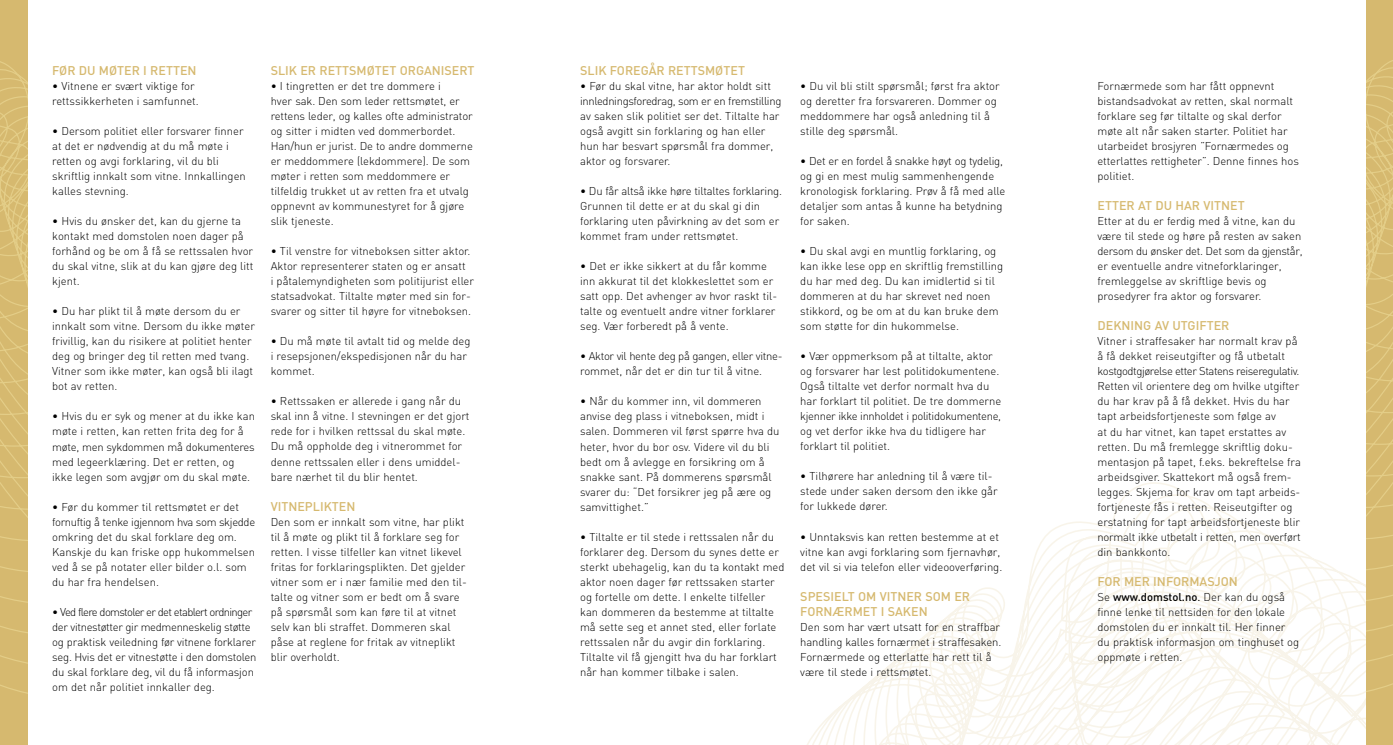
<style>
.page{position:relative;width:1393px;height:745px;background:#fff}
.page>*{position:absolute;margin:0;border:0;box-sizing:border-box;transform-origin:0 0}
.t1{font:500 12.5px/15px "DIN";color:#d6b96f}
.t2{font:300 11.25px/15px "DIN";color:#000}
.t3{font:300 11.25px/15px "DIN";letter-spacing:-.02em;color:#000}
.t4{font:300 11.25px/15px "DIN";letter-spacing:-.03em;color:#000}
.s1{font-weight:500}
.s2{font-weight:400}
</style>
<div class="page">
<svg style="left:0;top:0;width:27px;height:744px;background:#d7bb71"></svg>
<svg style="left:807px;top:482px;width:559px;height:262px"></svg>
<svg style="left:1366px;top:0;width:27px;height:743px;background:#d7bb71"></svg>
<p class="t1" style="left:52px;top:63px;width:146px">FØR DU MØTER I RETTEN</p>
<p class="t2" style="left:52px;top:78px;width:148px">• Vitnene er svært viktige for rettssikkerheten i samfunnet.</p>
<p class="t2" style="left:52px;top:123px;width:195px">• Dersom politiet eller forsvarer finner at det er nødvendig at du må møte i retten og avgi forklaring, vil du bli skriftlig innkalt som vitne. Innkallingen kalles stevning.</p>
<p class="t2" style="left:52px;top:213px;width:203px">• Hvis du ønsker det, kan du gjerne ta kontakt med domstolen noen dager på forhånd og be om å få se rettssalen hvor du skal vitne, slik at du kan gjøre deg litt kjent.</p>
<p class="t2" style="left:52px;top:303px;width:204px">• Du har plikt til å møte dersom du er innkalt som vitne. Dersom du ikke møter frivillig, kan du risikere at politiet henter deg og bringer deg til retten med tvang.<br>Vitner som ikke møter, kan også bli ilagt bot av retten.</p>
<p class="t2" style="left:52px;top:408px;width:204px">• Hvis du er syk og mener at du ikke kan møte i retten, kan retten frita deg for å møte, men sykdommen må dokumenteres med legeerklæring. Det er retten, og ikke legen som avgjør om du skal møte.</p>
<p class="t2" style="left:52px;top:498px;width:204px">• Før du kommer til rettsmøtet er det fornuftig å tenke igjennom hva som skjedde omkring det du skal forklare deg om.<br>Kanskje du kan friske opp hukommelsen ved å se på notater eller bilder o.l. som du har fra hendelsen.</p>
<p class="t3" style="left:52px;top:603px;width:206px">• Ved flere domstoler er det etablert ordninger der vitnestøtter gir medmenneskelig støtte og praktisk veiledning før vitnene forklarer seg. Hvis det er vitnestøtte i den domstolen du skal forklare deg, vil du få informasjon om det når politiet innkaller deg.</p>
<p class="t1" style="left:271px;top:63px;width:205px">SLIK ER RETTSMØTET ORGANISERT</p>
<p class="t2" style="left:271px;top:78px;width:204px">• I tingretten er det tre dommere i<br>hver sak. Den som leder rettsmøtet, er rettens leder, og kalles ofte administrator og sitter i midten ved dommerbordet.<br>Han/hun er jurist. De to andre dommerne er meddommere (lekdommere). De som møter i retten som meddommere er tilfeldig trukket ut av retten fra et utvalg oppnevnt av kommunestyret for å gjøre slik tjeneste.</p>
<p class="t2" style="left:271px;top:243px;width:205px">• Til venstre for vitneboksen sitter aktor.<br>Aktor representerer staten og er ansatt<br>i påtalemyndigheten som politijurist eller statsadvokat. Tiltalte møter med sin for&shy;svarer og sitter til høyre for vitneboksen.</p>
<p class="t2" style="left:271px;top:333px;width:201px">• Du må møte til avtalt tid og melde deg i resepsjonen/ekspedisjonen når du har kommet.</p>
<p class="t2" style="left:271px;top:393px;width:200px">• Rettssaken er allerede i gang når du skal inn å vitne. I stevningen er det gjort rede for i hvilken rettssal du skal møte.<br>Du må oppholde deg i vitnerommet for denne rettssalen eller i dens umiddel&shy;bare nærhet til du blir hentet.</p>
<p class="t1" style="left:271px;top:498px;width:86px">VITNEPLIKTEN</p>
<p class="t2" style="left:271px;top:513px;width:198px">Den som er innkalt som vitne, har plikt til å møte og plikt til å forklare seg for retten. I visse tilfeller kan vitnet likevel fritas for forklaringsplikten. Det gjelder vitner som er i nær familie med den til&shy;talte og vitner som er bedt om å svare på spørsmål som kan føre til at vitnet selv kan bli straffet. Dommeren skal påse at reglene for fritak av vitneplikt blir overholdt.</p>
<p class="t1" style="left:580px;top:63px;width:166px">SLIK FOREGÅR RETTSMØTET</p>
<p class="t2" style="left:580px;top:78px;width:203px">• Før du skal vitne, har aktor holdt sitt innledningsforedrag, som er en fremstilling av saken slik politiet ser det. Tiltalte har også avgitt sin forklaring og han eller hun har besvart spørsmål fra dommer, aktor og forsvarer.</p>
<p class="t2" style="left:580px;top:183px;width:203px">• Du får altså ikke høre tiltaltes forklaring.<br>Grunnen til dette er at du skal gi din forklaring uten påvirkning av det som er kommet fram under rettsmøtet.</p>
<p class="t2" style="left:580px;top:258px;width:198px">• Det er ikke sikkert at du får komme inn akkurat til det klokkeslettet som er satt opp. Det avhenger av hvor raskt til&shy;talte og eventuelt andre vitner forklarer seg. Vær forberedt på å vente.</p>
<p class="t4" style="left:580px;top:348px;width:204px">• Aktor vil hente deg på gangen, eller vitne&shy;rommet, når det er din tur til å vitne.</p>
<p class="t2" style="left:580px;top:393px;width:201px">• Når du kommer inn, vil dommeren anvise deg plass i vitneboksen, midt i salen. Dommeren vil først spørre hva du heter, hvor du bor osv. Videre vil du bli bedt om å avlegge en forsikring om å snakke sant. På dommerens spørsmål svarer du: “Det forsikrer jeg på ære og samvittighet.”</p>
<p class="t2" style="left:580px;top:528px;width:206px">• Tiltalte er til stede i rettssalen når du forklarer deg. Dersom du synes dette er sterkt ubehagelig, kan du ta kontakt med aktor noen dager før rettssaken starter og fortelle om dette. I enkelte tilfeller kan dommeren da bestemme at tiltalte må sette seg et annet sted, eller forlate rettssalen når du avgir din forklaring.<br>Tiltalte vil få gjengitt hva du har forklart når han kommer tilbake i salen.</p>
<p class="t2" style="left:800px;top:78px;width:201px">• Du vil bli stilt spørsmål; først fra aktor og deretter fra forsvareren. Dommer og meddommere har også anledning til å stille deg spørsmål.</p>
<p class="t2" style="left:800px;top:153px;width:207px">• Det er en fordel å snakke høyt og tydelig, og gi en mest mulig sammenhengende kronologisk forklaring. Prøv å få med alle detaljer som antas å kunne ha betydning for saken.</p>
<p class="t2" style="left:800px;top:243px;width:204px">• Du skal avgi en muntlig forklaring, og kan ikke lese opp en skriftlig fremstilling du har med deg. Du kan imidlertid si til dommeren at du har skrevet ned noen stikkord, og be om at du kan bruke dem som støtte for din hukommelse.</p>
<p class="t2" style="left:800px;top:348px;width:203px">• Vær oppmerksom på at tiltalte, aktor og forsvarer har lest politidokumentene.<br>Også tiltalte vet derfor normalt hva du har forklart til politiet. De tre dommerne kjenner ikke innholdet i politidokumentene, og vet derfor ikke hva du tidligere har forklart til politiet.</p>
<p class="t2" style="left:800px;top:468px;width:199px">• Tilhørere har anledning til å være til&shy;stede under saken dersom den ikke går for lukkede dører.</p>
<p class="t2" style="left:800px;top:528px;width:203px">• Unntaksvis kan retten bestemme at et vitne kan avgi forklaring som fjernavhør, det vil si via telefon eller videooverføring.</p>
<p class="t1" style="left:800px;top:588px;width:171px">SPESIELT OM VITNER SOM ER<br>FORNÆRMET I SAKEN</p>
<p class="t2" style="left:800px;top:618px;width:203px">Den som har vært utsatt for en straffbar handling kalles fornærmet i straffesaken.<br>Fornærmede og etterlatte har rett til å være til stede i rettsmøtet.</p>
<p class="t2" style="left:1097px;top:78px;width:203px">Fornærmede som har fått oppnevnt bistandsadvokat av retten, skal normalt forklare seg før tiltalte og skal derfor møte alt når saken starter. Politiet har utarbeidet brosjyren ”Fornærmedes og etterlattes rettigheter”. Denne finnes hos politiet.</p>
<p class="t1" style="left:1097px;top:198px;width:149px">ETTER AT DU HAR VITNET</p>
<p class="t2" style="left:1097px;top:213px;width:207px">Etter at du er ferdig med å vitne, kan du være til stede og høre på resten av saken dersom du ønsker det. Det som da gjenstår, er eventuelle andre vitneforklaringer, fremleggelse av skriftlige bevis og prosedyrer fra aktor og forsvarer.</p>
<p class="t1" style="left:1097px;top:318px;width:133px">DEKNING AV UTGIFTER</p>
<p class="t2" style="left:1097px;top:333px;width:205px">Vitner i straffesaker har normalt krav på å få dekket reiseutgifter og få utbetalt kostgodtgjørelse etter Statens reiseregulativ.<br>Retten vil orientere deg om hvilke utgifter du har krav på å få dekket. Hvis du har tapt arbeidsfortjeneste som følge av<br>at du har vitnet, kan tapet erstattes av retten. Du må fremlegge skriftlig doku&shy;mentasjon på tapet, f.eks. bekreftelse fra arbeidsgiver. Skattekort må også frem&shy;legges. Skjema for krav om tapt arbeids&shy;fortjeneste fås i retten. Reiseutgifter og erstatning for tapt arbeidsfortjeneste blir normalt ikke utbetalt i retten, men overført din bankkonto.</p>
<p class="t1" style="left:1097px;top:573px;width:142px">FOR MER INFORMASJON</p>
<p class="t2" style="left:1097px;top:588px;width:203px">Se <span class="s1">WWW.DOMSTOL.NO</span><span class="s2">.</span> Der kan du også finne lenke til nettsiden for den lokale domstolen du er innkalt til. Her finner du praktisk informasjon om tinghuset og oppmøte i retten.</p>
</div>
